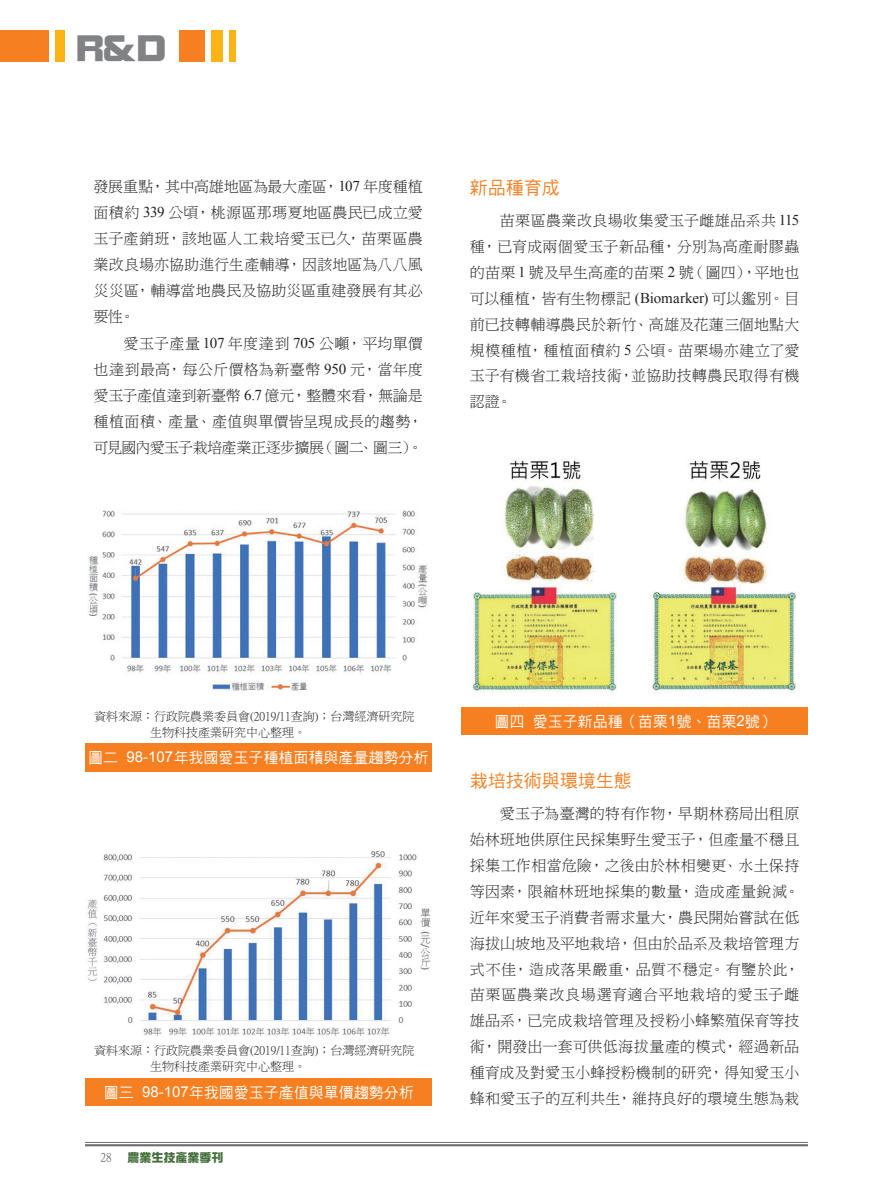
<style>
.page{position:relative;width:893px;height:1191px;background:#fff}
.page>*{position:absolute;margin:0;border:0;box-sizing:border-box;transform-origin:0 0}
.t1{font:36px "DF Zong Yi W9 WINP BF";color:#808285}
.t2{font:18px "DF Hei W5 WINP BF";color:#f57f21}
.t3{font:15px/25.8px "DF Ming W3 WIN BF";letter-spacing:.01em;color:#231f20;text-align:justify}
.t4{font:15px "DF Hei W5 WINP BF";color:#fff}
.t5{font:12px/16.5px "P Ming Li U";color:#231f20}
.t6{font:12px "DF Zong Yi W9 WINP BF";color:#44703c}
.t7{font:12px "P Ming Li U";color:#57585a}
.s1{font-family:"Times New Roman"}
.s2{font-family:"Arial"}
</style>
<div class="page">
<hr style="left:85px;top:1142px;width:723px;height:1px;background:#6c6d70">
<hr style="left:85px;top:1144px;width:723px;height:2px;background:#6c6d70">
<div style="left:180px;top:30px;width:25px;height:32px;background:#f57f21"></div>
<div style="left:212px;top:30px;width:11px;height:32px;background:#fbb316"></div>
<div style="left:229px;top:30px;width:6px;height:32px;background:#fbb316"></div>
<div style="left:55px;top:30px;width:9px;height:32px;background:#fbb316"></div>
<div style="left:0;top:30px;width:48px;height:32px;background:#f57f21"></div>
<img style="left:88px;top:510px;width:340px;height:181px">
<div style="left:85px;top:744px;width:347px;height:28px;background:#f57f21"></div>
<img style="left:87px;top:851px;width:344px;height:185px">
<div style="left:86px;top:1078px;width:346px;height:28px;background:#f57f21"></div>
<img style="left:472px;top:459px;width:324px;height:234px">
<div style="left:461px;top:707px;width:347px;height:28px;background:#f57f21"></div>
<h1 class="t1" style="left:76px;top:30px;width:91px">R&amp;D</h1>
<p class="t3" style="left:94px;top:173px;width:331px">發展重點，其中高雄地區為最大產區，<span class="s1">107</span> 年度種植面積約 <span class="s1">339</span> 公頃，桃源區那瑪夏地區農民已成立愛玉子產銷班，該地區人工栽培愛玉已久，苗栗區農業改良場亦協助進行生產輔導，因該地區為八八風災災區，輔導當地農民及協助災區重建發展有其必要性。</p>
<p class="t3" style="left:94px;top:330px;width:331px;text-indent:30px">愛玉子產量 <span class="s1">107</span> 年度達到 <span class="s1">705</span> 公噸，平均單價也達到最高，每公斤價格為新臺幣 <span class="s1">950</span> 元，當年度愛玉子產值達到新臺幣 <span class="s1">6.7</span> 億元，整體來看，無論是種植面積、產量、產值與單價皆呈現成長的趨勢，可見國內愛玉子栽培產業正逐步擴展（圖二、圖三）。</p>
<p class="t2" style="left:470px;top:179px;width:91px">新品種育成</p>
<p class="t3" style="left:470px;top:208px;width:331px;text-indent:30px">苗栗區農業改良場收集愛玉子雌雄品系共 <span class="s1">115</span>種，已育成兩個愛玉子新品種，分別為高產耐膠蟲的苗栗 <span class="s1">1</span> 號及早生高產的苗栗 <span class="s1">2</span> 號（圖四），平地也可以種植，皆有生物標記 <span class="s1">(Biomarker)</span> 可以鑑別。目前已技轉輔導農民於新竹、高雄及花蓮三個地點大規模種植，種植面積約 <span class="s1">5</span> 公頃。苗栗場亦建立了愛玉子有機省工栽培技術，並協助技轉農民取得有機認證。</p>
<p class="t5" style="left:150px;top:707px;width:266px;text-indent:-56px">資料來源：行政院農業委員會(2019/11查詢)；台灣經濟研究院生物科技產業研究中心整理。</p>
<p class="t4" style="left:88px;top:750px;width:342px">圖二 <span class="s2">98-107</span>年我國愛玉子種植面積與產量趨勢分析</p>
<p class="t5" style="left:150px;top:1042px;width:266px;text-indent:-56px">資料來源：行政院農業委員會(2019/11查詢)；台灣經濟研究院生物科技產業研究中心整理。</p>
<p class="t4" style="left:104px;top:1084px;width:312px">圖三 <span class="s2">98-107</span>年我國愛玉子產值與單價趨勢分析</p>
<p class="t7" style="left:100px;top:1151px;width:13px">28</p>
<p class="t6" style="left:128px;top:1151px;width:97px">農業生技產業季刊</p>
<p class="t4" style="left:495px;top:713px;width:282px">圖四愛玉子新品種（苗栗<span class="s2">1</span>號、苗栗<span class="s2">2</span>號）</p>
<p class="t2" style="left:470px;top:772px;width:163px">栽培技術與環境生態</p>
<p class="t3" style="left:470px;top:801px;width:331px;text-indent:30px">愛玉子為臺灣的特有作物，早期林務局出租原始林班地供原住民採集野生愛玉子，但產量不穩且採集工作相當危險，之後由於林相變更、水土保持等因素，限縮林班地採集的數量，造成產量銳減。近年來愛玉子消費者需求量大，農民開始嘗試在低海拔山坡地及平地栽培，但由於品系及栽培管理方式不佳，造成落果嚴重，品質不穩定。有鑒於此，苗栗區農業改良場選育適合平地栽培的愛玉子雌雄品系，已完成栽培管理及授粉小蜂繁殖保育等技術，開發出一套可供低海拔量產的模式，經過新品種育成及對愛玉小蜂授粉機制的研究，得知愛玉小蜂和愛玉子的互利共生，維持良好的環境生態為栽</p>
</div>
